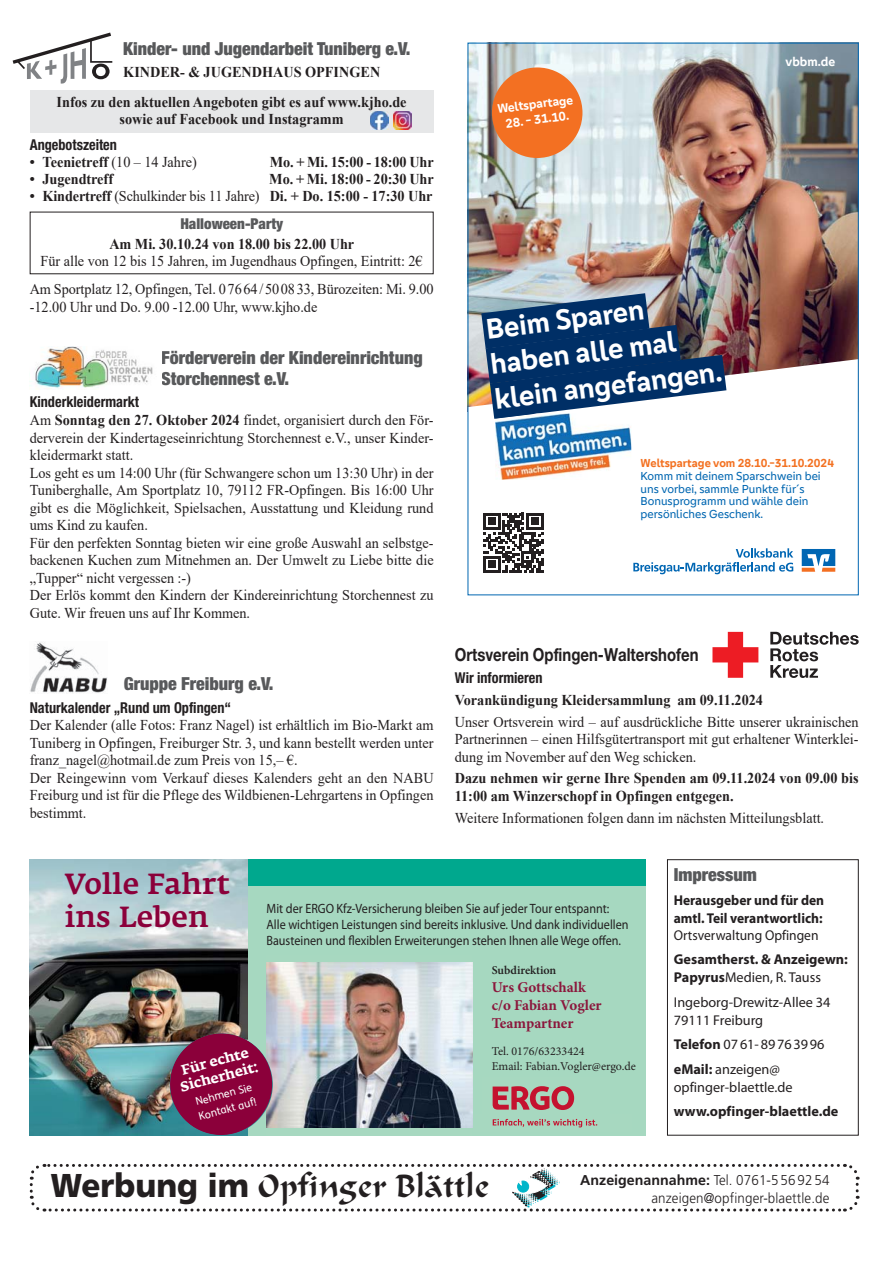
<style>
.page{position:relative;width:893px;height:1263px;background:#fff}
.page>*{position:absolute;margin:0;border:0;box-sizing:border-box;transform-origin:0 0}
.t1{font:37.5px "Ondine";color:#231f20;scale:.95 1}
.t2{font:700 29.4px/35.2px "Genos GFG";color:#fff}
.t3{font:500 28.8px/33.2px "Fedra Serif A Pro";letter-spacing:.01em;color:#8b003a}
.t4{font:900 condensed 18px/21.6px "Helvetica Neue LT Pro";color:#58595b}
.t5{font:700 18px "Helvetica Neue LT Pro";color:#231f20;scale:.83 1}
.t6{font:15px/17.5px "Times New Roman";color:#231f20;scale:.95 1}
.t7{font:700 15px/29.8px "Times New Roman";color:#231f20;scale:.95 1}
.t8{font:700 condensed 15px "Helvetica Neue LT Pro";color:#231f20;scale:.95 1}
.t9{font:700 15px/18px "Minion Pro";color:#8b173c}
.t10{font:900 condensed 15px "Helvetica Neue LT Pro";color:#58595b}
.t11{font:14.25px/18px "Myriad Pro";color:#231f20}
.t12{font:700 14.25px/18px "Myriad Pro";color:#231f20}
.t13{font:700 14.25px/17.5px "Myriad Pro";color:#231f20;scale:.95 1}
.t14{font:700 14.25px "Frutiger";color:#231f20}
.t15{font:300 14.25px "Frutiger";letter-spacing:.01em;color:#231f20;scale:.94 1}
.t16{font:14.25px "Myriad Pro";color:#231f20;scale:.95 1}
.t17{font:700 13.8px/15.9px "Fedra Serif A Pro";color:#fff;text-align:center}
.t18{font:13.5px/16.2px "Myriad Pro";color:#231f20;scale:.9 1}
.t19{font:700 13.05px "Genos GFG";color:#fff}
.t20{font:700 12.9px "Genos GFG";color:#fff}
.t21{font:12px/12.8px "Genos GFG";color:#0066b1}
.t22{font:12px/14.4px "Minion Pro";color:#231f20}
.t23{font:700 12px "Genos GFG";color:#f37121}
.t24{font:600 12px "Minion Pro";color:#231f20}
.t25{font:10.65px/15px "FS Me";color:#fff}
.t26{font:300 10.05px/14.1px "FS Me";color:#231f20}
.s1{font-weight:700}
.s2{font-weight:400}
.s3{font-family:"Frutiger";font-weight:900;font-size:33px}
.s4{font-weight:300}
</style>
<div class="page">
<div style="left:667px;top:859px;width:192px;height:277px;border:1px solid #231f20"></div>
<img style="left:30px;top:859px;width:218px;height:277px">
<div style="left:248px;top:859px;width:398px;height:33px;background:#00a88e"></div>
<div style="left:248px;top:886px;width:398px;height:250px;background:#a6d8c0"></div>
<img style="left:266px;top:962px;width:206px;height:166px">
<svg style="left:170px;top:1034px;width:103px;height:101px;background:#85224f"></svg>
<svg style="left:466px;top:1086px;width:131px;height:42px"></svg>
<img style="left:470px;top:45px;width:387px;height:314px">
<svg style="left:470px;top:359px;width:387px;height:216px"></svg>
<div style="left:492px;top:67px;width:90px;height:91px;background:#f37022;border-radius:50%"></div>
<svg style="left:802px;top:549px;width:33px;height:23px"></svg>
<svg style="left:633px;top:548px;width:160px;height:26px"></svg>
<svg style="left:483px;top:513px;width:60px;height:60px"></svg>
<img style="left:495px;top:419px;width:136px;height:61px">
<img style="left:481px;top:293px;width:245px;height:126px">
<img style="left:30px;top:347px;width:123px;height:42px">
<div style="left:30px;top:90px;width:404px;height:43px;background:#e6e7e8"></div>
<svg style="left:13px;top:32px;width:100px;height:52px"></svg>
<img style="left:394px;top:111px;width:17px;height:18px">
<img style="left:370px;top:111px;width:18px;height:18px">
<img style="left:30px;top:642px;width:77px;height:51px">
<svg style="left:712px;top:632px;width:46px;height:46px"></svg>
<svg style="left:770px;top:632px;width:89px;height:46px"></svg>
<svg style="left:29px;top:1163px;width:831px;height:49px"></svg>
<p class="t4" style="left:123px;top:39px;width:289px">Kinder- und Jugendarbeit Tuniberg e.V.</p>
<p class="t7" style="left:57px;top:57px;width:370px;text-indent:67px">KINDER- &amp; JUGENDHAUS OPFINGEN<br>Infos zu den aktuellen Angeboten gibt es auf www.kjho.de</p>
<p class="t7" style="left:120px;top:104px;width:237px">sowie auf Facebook und Instagramm</p>
<p class="t8" style="left:30px;top:139px;width:93px">Angebotszeiten</p>
<p class="t6" style="left:42px;top:153px;width:164px"><span class="s1">Teenietreff</span> (10 – 14 Jahre)</p>
<p class="t7" style="left:270px;top:147px;width:174px">Mo. + Mi. 15:00 - 18:00 Uhr</p>
<p class="t7" style="left:42px;top:164px;width:76px">Jugendtreff</p>
<p class="t7" style="left:42px;top:170px;width:413px;line-height:17.1px;text-align:right">Mo. + Mi. 18:00 - 20:30 Uhr<br>Kindertreff <span class="s2">(Schulkinder bis 11 Jahre)</span> Di. + Do. 15:00 - 17:30 Uhr</p>
<p class="t10" style="left:180px;top:218px;width:104px">Halloween-Party</p>
<p class="t7" style="left:109px;top:229px;width:259px">Am Mi. 30.10.24 von 18.00 bis 22.00 Uhr</p>
<p class="t6" style="left:30px;top:247px;width:427px;line-height:28.2px;text-align:center">Für alle von 12 bis 15 Jahren, im Jugendhaus Opfingen, Eintritt: 2€<br>Am Sportplatz 12, Opfingen, Tel. 0 76 64 / 50 08 33, Bürozeiten: Mi. 9.00</p>
<p class="t6" style="left:30px;top:298px;width:304px">-12.00 Uhr und Do. 9.00 -12.00 Uhr, www.kjho.de</p>
<p class="t4" style="left:161px;top:348px;width:263px">Förderverein der Kindereinrichtung<br>Storchennest e.V.</p>
<p class="t8" style="left:30px;top:397px;width:117px">Kinderkleidermarkt</p>
<p class="t6" style="left:30px;top:411px;width:427px">Am <span class="s1">Sonntag den 27. Oktober 2024</span> findet, organisiert durch den För&shy;derverein der Kindertageseinrichtung Storchennest e.V., unser Kinder&shy;kleidermarkt statt.<br>Los geht es um 14:00 Uhr (für Schwangere schon um 13:30 Uhr) in der Tuniberghalle, Am Sportplatz 10, 79112 FR-Opfingen. Bis 16:00 Uhr gibt es die Möglichkeit, Spielsachen, Ausstattung und Kleidung rund ums Kind zu kaufen.<br>Für den perfekten Sonntag bieten wir eine große Auswahl an selbstge&shy;backenen Kuchen zum Mitnehmen an. Der Umwelt zu Liebe bitte die „Tupper“ nicht vergessen :-)<br>Der Erlös kommt den Kindern der Kindereinrichtung Storchennest zu Gute. Wir freuen uns auf Ihr Kommen.</p>
<p class="t4" style="left:124px;top:675px;width:151px">Gruppe Freiburg e.V.</p>
<p class="t8" style="left:30px;top:702px;width:214px">Naturkalender „Rund um Opfingen“</p>
<p class="t6" style="left:30px;top:716px;width:427px">Der Kalender (alle Fotos: Franz Nagel) ist erhältlich im Bio-Markt am Tuniberg in Opfingen, Freiburger Str. 3, und kann bestellt werden unter franz_nagel@hotmail.de zum Preis von 15,– €.<br>Der Reingewinn vom Verkauf dieses Kalenders geht an den NABU Freiburg und ist für die Pflege des Wildbienen-Lehrgartens in Opfingen bestimmt.</p>
<p class="t20" style="left:497px;top:101px;width:78px;rotate:-7deg">Weltspartage</p>
<p class="t20" style="left:505px;top:116px;width:65px;rotate:-7deg">28. - 31.10.</p>
<p class="t19" style="left:785px;top:54px;width:51px">vbbm.de</p>
<h2 class="t2" style="left:484px;top:312px;width:230px;rotate:-7deg">Beim Sparen haben alle mal klein angefangen.</h2>
<p class="t23" style="left:640px;top:456px;width:195px">Weltspartage vom 28.10.-31.10.2024</p>
<p class="t21" style="left:640px;top:469px;width:182px">Komm mit deinem Sparschwein bei uns vorbei, sammle Punkte für´s<br>Bonusprogramm und wähle dein persönliches Geschenk.</p>
<p class="t5" style="left:455px;top:648px;width:295px">Ortsverein Opfingen-Waltershofen</p>
<p class="t8" style="left:455px;top:672px;width:94px">Wir informieren</p>
<p class="t7" style="left:455px;top:685px;width:326px">Vorankündigung Kleidersammlung am 09.11.2024</p>
<p class="t6" style="left:455px;top:713px;width:427px;text-align:justify">Unser Ortsverein wird – auf ausdrückliche Bitte unserer ukrainischen Partnerinnen – einen Hilfsgütertransport mit gut erhaltener Winterklei&shy;dung im November auf den Weg schicken.</p>
<p class="t7" style="left:455px;top:770px;width:426px;line-height:17.5px">Dazu nehmen wir gerne Ihre Spenden am 09.11.2024 von 09.00 bis<br>11:00 am Winzerschopf in Opfingen entgegen.</p>
<p class="t6" style="left:455px;top:809px;width:390px">Weitere Informationen folgen dann im nächsten Mitteilungsblatt.</p>
<h3 class="t3" style="left:65px;top:870px;width:167px">Volle Fahrt ins Leben</h3>
<p class="t17" style="left:174px;top:1064px;width:81px;rotate:-15deg">Für echte<br>Sicherheit:</p>
<p class="t25" style="left:193px;top:1095px;width:61px;rotate:-15deg">Nehmen Sie<br>Kontakt auf!</p>
<p class="t18" style="left:266px;top:901px;width:404px">Mit der ERGO Kfz-Versicherung bleiben Sie auf jeder Tour entspannt:<br>Alle wichtigen Leistungen sind bereits inklusive. Und dank individuellen<br>Bausteinen und flexiblen Erweiterungen stehen Ihnen alle Wege offen.</p>
<p class="t24" style="left:492px;top:963px;width:66px">Subdirektion</p>
<p class="t9" style="left:492px;top:978px;width:111px">Urs Gottschalk c/o Fabian Vogler<br>Teampartner</p>
<p class="t22" style="left:492px;top:1045px;width:146px">Tel. 0176/63233424<br>Email: Fabian.Vogler@ergo.de</p>
<p class="t26" style="left:271px;top:919px;width:276px">Mit der ERGO Kfz-Versicherung bleiben Sie auf jeder Tour ent&shy;spannt: Alle wichtigen Leistungen sind bereits inklusive. Und</p>
<p class="t4" style="left:674px;top:865px;width:85px">Impressum</p>
<p class="t13" style="left:674px;top:892px;width:160px">Herausgeber und für den amtl. Teil verantwortlich:</p>
<p class="t16" style="left:674px;top:930px;width:154px">Ortsverwaltung Opfingen</p>
<p class="t12" style="left:674px;top:952px;width:176px">Gesamtherst. &amp; Anzeigewn:<br>Papyrus<span class="s2">Medien, R. Tauss</span></p>
<p class="t11" style="left:674px;top:994px;width:158px">Ingeborg-Drewitz-Allee 34<br>79111 Freiburg</p>
<p class="t11" style="left:674px;top:1033px;width:152px;line-height:24.3px"><span class="s1">Telefon</span> 07 61- 89 76 39 96 <span class="s1">eMail:</span> anzeigen@</p>
<p class="t11" style="left:674px;top:1079px;width:120px">opfinger-blaettle.de</p>
<p class="t12" style="left:674px;top:1103px;width:166px">www.opfinger-blaettle.de</p>
<h1 class="t1" style="left:51px;top:1162px;width:463px"><span class="s3">Werbung im</span> Opfinger Blättle</h1>
<p class="t14" style="left:580px;top:1174px;width:251px">Anzeigenannahme: <span class="s4">Tel. 0761-5 56 92 54</span></p>
<p class="t15" style="left:651px;top:1192px;width:191px">anzeigen@opfinger-blaettle.de</p>
</div>
